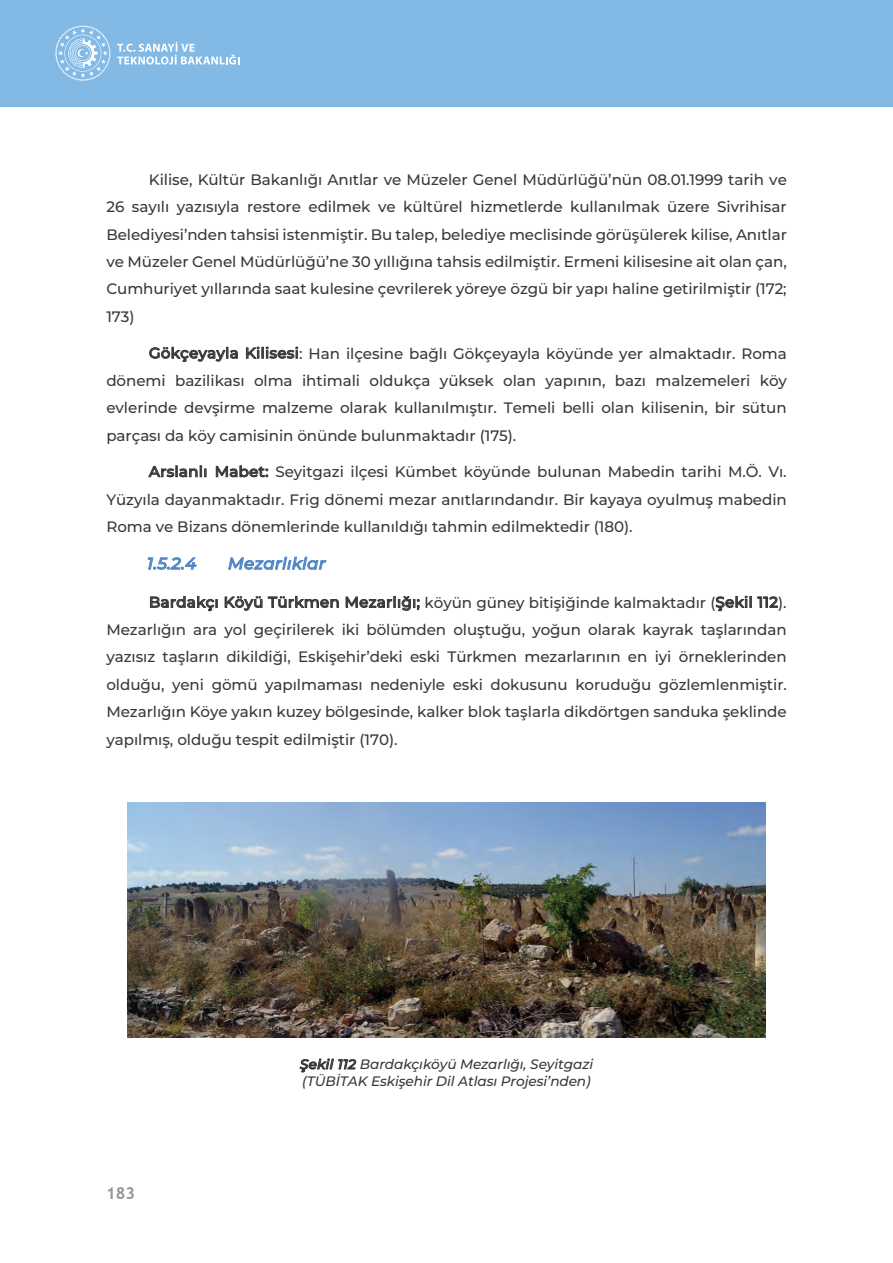
<style>
.page{position:relative;width:893px;height:1263px;background:#fff}
.page>*{position:absolute;margin:0;border:0;box-sizing:border-box;transform-origin:0 0}
.t1{font:700 16.5px "Trebuchet MS";color:#939598}
.t2{font:italic 500 16.2px "Montserrat";letter-spacing:.02em;color:#5086c6}
.t3{font:500 15.15px/27.5px "Montserrat";letter-spacing:-.005em;color:#36393c;text-align:justify}
.t4{font:500 14.85px "Montserrat";letter-spacing:.015em;color:#36393c}
.t5{font:italic 500 13.65px/16.5px "Montserrat";letter-spacing:-.01em;color:#36393c}
.s1{font-size:14.85px}
.s2{font-size:15.15px}
.s3{font-size:13.35px}
</style>
<div class="page">
<div style="left:0;top:0;width:893px;height:106px;background:#83bae5"></div>
<svg style="left:117px;top:42px;width:122px;height:23px"></svg>
<svg style="left:55px;top:25px;width:56px;height:56px"></svg>
<img style="left:128px;top:803px;width:638px;height:235px">
<p class="t3" style="left:106px;top:165px;width:682px;text-indent:43px">Kilise, Kültür Bakanlığı Anıtlar ve Müzeler Genel Müdürlüğü’nün 08.01.1999 tarih ve 26 sayılı yazısıyla restore edilmek ve kültürel hizmetlerde kullanılmak üzere Sivrihisar Belediyesi’nden tahsisi istenmiştir. Bu talep, belediye meclisinde görüşülerek kilise, Anıtlar ve Müzeler Genel Müdürlüğü’ne 30 yıllığına tahsis edilmiştir. Ermeni kilisesine ait olan çan, Cumhuriyet yıllarında saat kulesine çevrilerek yöreye özgü bir yapı haline getirilmiştir (172; 173)</p>
<p class="t3" style="left:106px;top:339px;width:682px;text-indent:43px"><span class="s1">Gökçeyayla Kilisesi</span>: Han ilçesine bağlı Gökçeyayla köyünde yer almaktadır. Roma dönemi bazilikası olma ihtimali oldukça yüksek olan yapının, bazı malzemeleri köy evlerinde devşirme malzeme olarak kullanılmıştır. Temeli belli olan kilisenin, bir sütun parçası da köy camisinin önünde bulunmaktadır (175).</p>
<p class="t3" style="left:106px;top:457px;width:682px;text-indent:43px"><span class="s1">Arslanlı Mabet:</span> Seyitgazi ilçesi Kümbet köyünde bulunan Mabedin tarihi M.Ö. Vı.<br>Yüzyıla dayanmaktadır. Frig dönemi mezar anıtlarındandır. Bir kayaya oyulmuş mabedin Roma ve Bizans dönemlerinde kullanıldığı tahmin edilmektedir (180).</p>
<p class="t2" style="left:147px;top:552px;width:51px">1.5.2.4</p>
<p class="t2" style="left:228px;top:552px;width:99px">Mezarlıklar</p>
<p class="t4" style="left:149px;top:592px;width:639px">Bardakçı Köyü Türkmen Mezarlığı; <span class="s2">köyün güney bitişiğinde kalmaktadır (</span>Şekil 112<span class="s2">).</span></p>
<p class="t3" style="left:106px;top:615px;width:682px">Mezarlığın ara yol geçirilerek iki bölümden oluştuğu, yoğun olarak kayrak taşlarından yazısız taşların dikildiği, Eskişehir’deki eski Türkmen mezarlarının en iyi örneklerinden olduğu, yeni gömü yapılmaması nedeniyle eski dokusunu koruduğu gözlemlenmiştir.<br>Mezarlığın Köye yakın kuzey bölgesinde, kalker blok taşlarla dikdörtgen sanduka şeklinde yapılmış, olduğu tespit edilmiştir (170).</p>
<p class="t1" style="left:106px;top:1183px;width:31px">183</p>
<p class="t5" style="left:300px;top:1055px;width:295px"><span class="s3">Şekil 112</span> Bardakçıköyü Mezarlığı, Seyitgazi (TÜBİTAK Eskişehir Dil Atlası Projesi’nden)</p>
</div>
